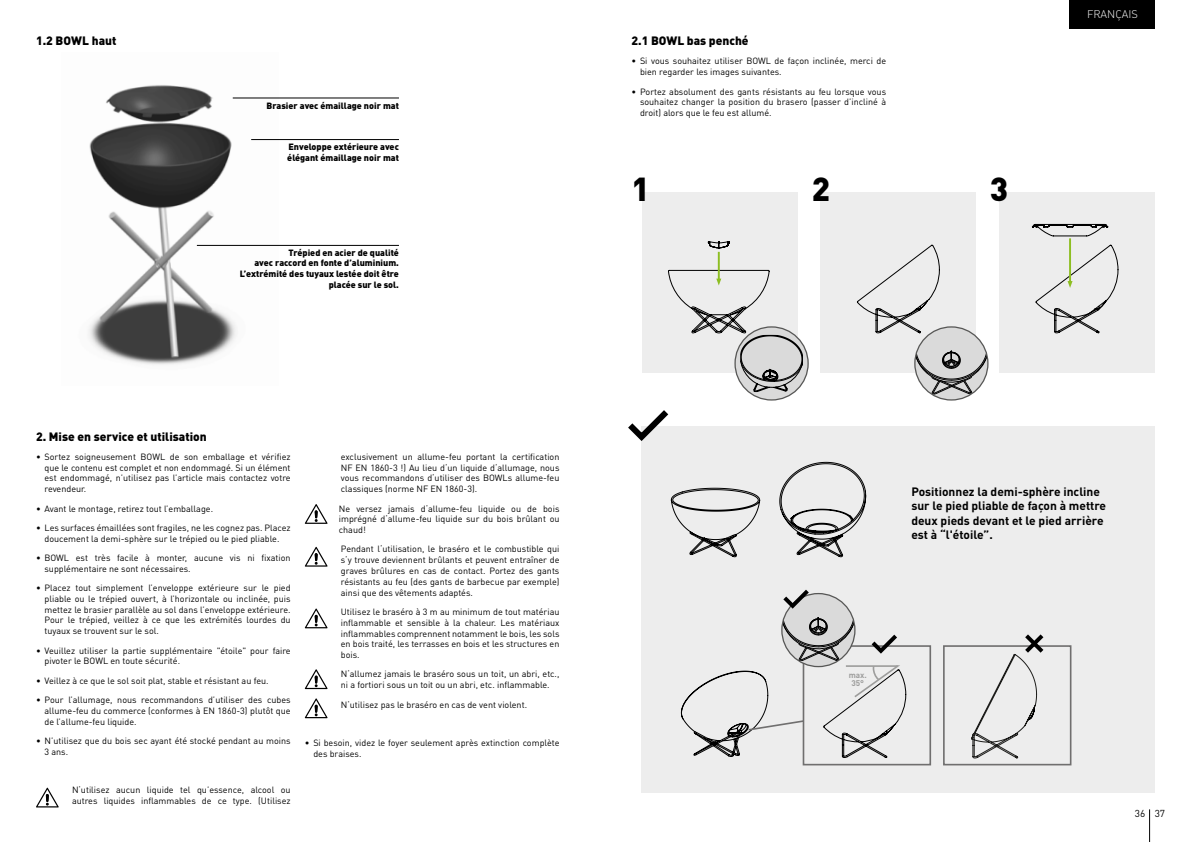
<style>
.page{position:relative;width:1191px;height:842px;background:#fff}
.page>*{position:absolute;margin:0;border:0;box-sizing:border-box;transform-origin:0 0}
.t1{font:900 32.9px "DIN Pro";color:#000}
.t2{font:700 12px/14.4px "DIN Pro";color:#000}
.t3{font:900 12px "DIN Pro";color:#000}
.t4{font:300 11px "DIN Pro";color:#fff}
.t5{font:10px "DIN Pro";color:#000}
.t6{font:9px/10.8px "DIN Pro";color:#000;text-align:justify}
.t7{font:900 9px/10.8px "DIN Pro";color:#000}
.t8{font:700 8.2px/8.2px "DIN Pro";color:#9d9d9c;text-align:center}
</style>
<div class="page">
<div style="left:1070px;top:0;width:85px;height:28px;background:#000"></div>
<hr style="left:1149px;top:809px;width:1px;height:33px;background:#000">
<img style="left:88px;top:85px;width:190px;height:280px">
<svg style="left:36px;top:788px;width:23px;height:19px"></svg>
<svg style="left:305px;top:504px;width:22px;height:20px"></svg>
<svg style="left:305px;top:547px;width:22px;height:20px"></svg>
<svg style="left:305px;top:608px;width:22px;height:20px"></svg>
<svg style="left:305px;top:669px;width:22px;height:20px"></svg>
<svg style="left:305px;top:698px;width:22px;height:20px"></svg>
<hr style="left:251px;top:139px;width:148px;height:1px;background:#000">
<hr style="left:233px;top:97px;width:166px;height:1px;background:#000">
<hr style="left:197px;top:245px;width:202px;height:1px;background:#000">
<div style="left:642px;top:426px;width:513px;height:366px;background:#ededed"></div>
<svg style="left:628px;top:410px;width:41px;height:35px"></svg>
<div style="left:943px;top:645px;width:128px;height:120px;border:2px solid #706f6f"></div>
<div style="left:802px;top:645px;width:129px;height:120px;border:2px solid #706f6f"></div>
<svg style="left:671px;top:488px;width:89px;height:69px"></svg>
<svg style="left:779px;top:462px;width:87px;height:95px"></svg>
<div style="left:820px;top:192px;width:156px;height:181px;background:#ededed"></div>
<div style="left:642px;top:192px;width:155px;height:181px;background:#ededed"></div>
<div style="left:999px;top:192px;width:156px;height:181px;background:#ededed"></div>
<svg style="left:735px;top:327px;width:73px;height:73px"></svg>
<svg style="left:668px;top:241px;width:135px;height:151px"></svg>
<div style="left:734px;top:326px;width:74px;height:75px;border:1px solid #575756;border-radius:50%"></div>
<svg style="left:915px;top:327px;width:73px;height:73px"></svg>
<svg style="left:857px;top:245px;width:131px;height:150px"></svg>
<div style="left:914px;top:326px;width:74px;height:75px;border:1px solid #575756;border-radius:50%"></div>
<hr style="left:1069px;top:238px;width:2px;height:44px;background:#8dbe22">
<svg style="left:1035px;top:245px;width:83px;height:88px"></svg>
<svg style="left:1031px;top:224px;width:77px;height:12px"></svg>
<svg style="left:681px;top:589px;width:225px;height:169px"></svg>
<svg style="left:971px;top:634px;width:76px;height:125px"></svg>
<h2 class="t3" style="left:36px;top:32px;width:82px">1.2 BOWL haut</h2>
<p class="t7" style="left:266px;top:100px;width:134px">Brasier avec émaillage noir mat</p>
<p class="t7" style="left:287px;top:141px;width:113px">Enveloppe extérieure avec élégant émaillage noir mat</p>
<p class="t7" style="left:240px;top:247px;width:160px;text-align:right">Trépied en acier de qualité<br>avec raccord en fonte d’aluminium.<br>L’extrémité des tuyaux lestée doit être placée sur le sol.</p>
<h2 class="t3" style="left:36px;top:428px;width:172px">2. Mise en service et utilisation</h2>
<p class="t6" style="left:45px;top:451px;width:248px;text-indent:-9px">• Sortez soigneusement BOWL de son emballage et vérifiez que le contenu est complet et non endommagé. Si un élément est endommagé, n’utilisez pas l’article mais contactez votre revendeur.</p>
<p class="t6" style="left:36px;top:502px;width:179px">• Avant le montage, retirez tout l’emballage.</p>
<p class="t6" style="left:36px;top:522px;width:256px;text-align:center">• Les surfaces émaillées sont fragiles, ne les cognez pas. Placez doucement la demi-sphère sur le trépied ou le pied pliable.</p>
<p class="t6" style="left:45px;top:552px;width:248px;text-indent:-9px">• BOWL est très facile à monter, aucune vis ni fixation supplémentaire ne sont nécessaires.</p>
<p class="t6" style="left:45px;top:582px;width:248px;text-indent:-9px">• Placez tout simplement l’enveloppe extérieure sur le pied pliable ou le trépied ouvert, à l’horizontale ou inclinée, puis mettez le brasier parallèle au sol dans l’enveloppe extérieure.<br>Pour le trépied, veillez à ce que les extrémités lourdes du tuyaux se trouvent sur le sol.</p>
<p class="t6" style="left:45px;top:644px;width:248px;text-indent:-9px">• Veuillez utiliser la partie supplémentaire "étoile" pour faire pivoter le BOWL en toute sécurité.</p>
<p class="t6" style="left:36px;top:675px;width:234px">• Veillez à ce que le sol soit plat, stable et résistant au feu.</p>
<p class="t6" style="left:45px;top:694px;width:248px;text-indent:-9px">• Pour l’allumage, nous recommandons d’utiliser des cubes allume-feu du commerce (conformes à EN 1860-3) plutôt que de l’allume-feu liquide.</p>
<p class="t6" style="left:45px;top:735px;width:248px;text-indent:-9px">• N’utilisez que du bois sec ayant été stocké pendant au moins<br>3 ans.</p>
<p class="t6" style="left:72px;top:784px;width:220px">N‘utilisez aucun liquide tel qu’essence, alcool ou autres liquides inflammables de ce type. (Utilisez</p>
<p class="t6" style="left:341px;top:451px;width:220px">exclusivement un allume-feu portant la certification NF EN 1860-3 !) Au lieu d‘un liquide d‘allumage, nous vous recommandons d‘utiliser des BOWLs allume-feu classiques (norme NF EN 1860-3).</p>
<p class="t6" style="left:339px;top:502px;width:222px">Ne versez jamais d‘allume-feu liquide ou de bois imprégné d‘allume-feu liquide sur du bois brûlant ou chaud!</p>
<p class="t6" style="left:341px;top:543px;width:220px">Pendant l‘utilisation, le braséro et le combustible qui s‘y trouve deviennent brûlants et peuvent entraîner de graves brûlures en cas de contact. Portez des gants résistants au feu (des gants de barbecue par exemple) ainsi que des vêtements adaptés.</p>
<p class="t6" style="left:341px;top:606px;width:220px">Utilisez le braséro à 3 m au minimum de tout matériau inflammable et sensible à la chaleur. Les matériaux inflammables comprennent notamment le bois, les sols en bois traité, les terrasses en bois et les structures en bois.</p>
<p class="t6" style="left:341px;top:668px;width:220px">N‘allumez jamais le braséro sous un toit, un abri, etc., ni a fortiori sous un toit ou un abri, etc. inflammable.</p>
<p class="t6" style="left:341px;top:698px;width:188px">N‘utilisez pas le braséro en cas de vent violent.</p>
<p class="t6" style="left:313px;top:737px;width:248px;text-indent:-9px">• Si besoin, videz le foyer seulement après extinction complète des braises.</p>
<h2 class="t3" style="left:631px;top:33px;width:119px">2.1 BOWL bas penché</h2>
<p class="t6" style="left:640px;top:55px;width:248px;text-indent:-9px">• Si vous souhaitez utiliser BOWL de façon inclinée, merci de bien regarder les images suivantes.</p>
<p class="t6" style="left:640px;top:86px;width:248px;text-indent:-9px">• Portez absolument des gants résistants au feu lorsque vous souhaitez changer la position du brasero (passer d’incliné à droit) alors que le feu est allumé.</p>
<h1 class="t1" style="left:631px;top:166px;width:20px">1</h1>
<h1 class="t1" style="left:812px;top:166px;width:20px">2</h1>
<h1 class="t1" style="left:990px;top:166px;width:20px">3</h1>
<p class="t4" style="left:1087px;top:6px;width:52px">FRANÇAIS</p>
<h2 class="t2" style="left:911px;top:484px;width:196px">Positionnez la demi-sphère incline sur le pied pliable de façon à mettre deux pieds devant et le pied arrière est à “l'étoile”.</h2>
<p class="t8" style="left:848px;top:670px;width:20px">max.<br>35°</p>
<p class="t5" style="left:1134px;top:807px;width:32px">36 37</p>
</div>
